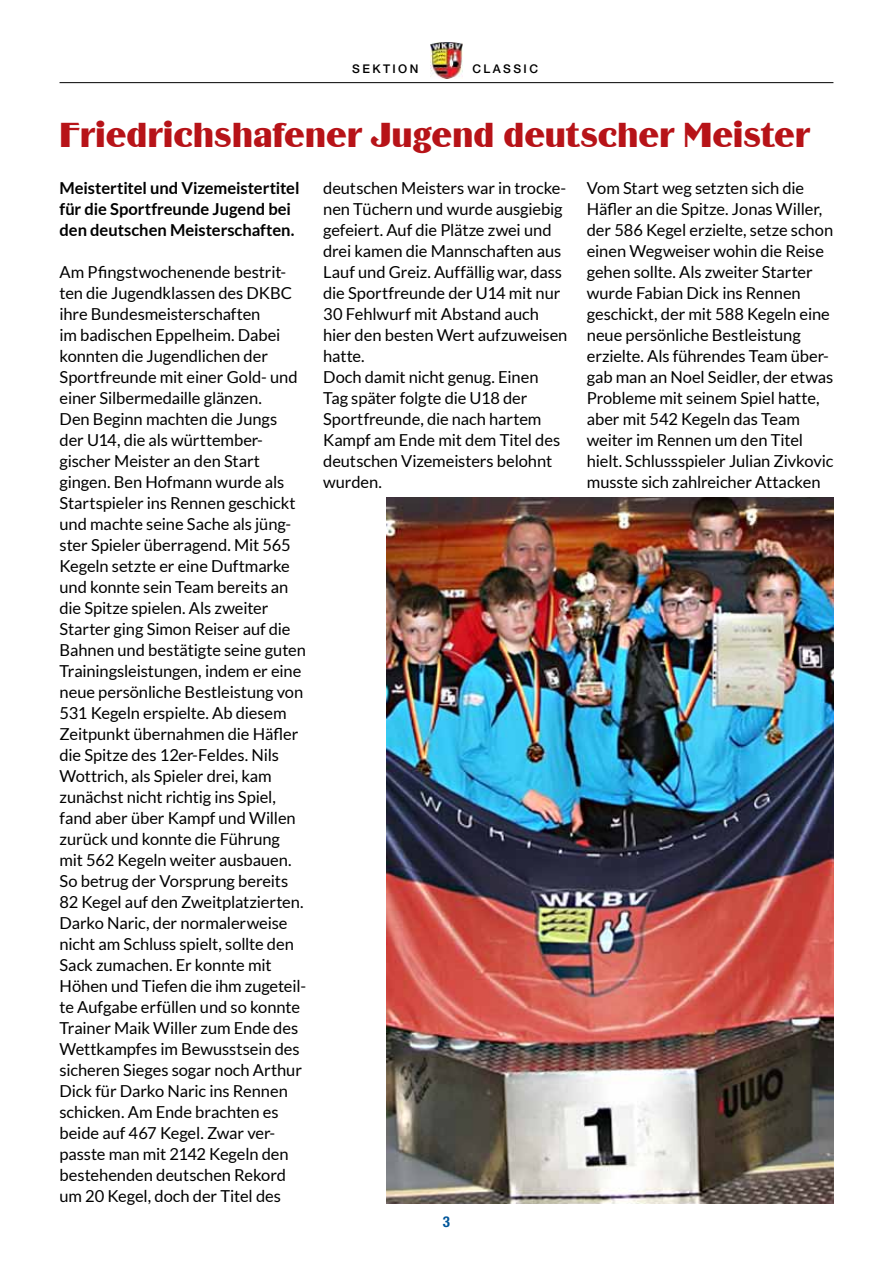
<style>
.page{position:relative;width:893px;height:1263px;background:#fff}
.page>*{position:absolute;margin:0;border:0;box-sizing:border-box;transform-origin:0 0}
.t1{font:36px "Binner D";color:#b71318}
.t2{font:16.5px/21px "Lato";letter-spacing:-.005em;color:#000}
.t3{font:700 16.5px/21px "Lato";color:#000}
.t4{font:700 condensed 15px "Helvetica Neue LT Pro";color:#00569a}
.t5{font:500 12px "Helvetica Neue LT Pro";letter-spacing:.2em;color:#000}
</style>
<div class="page">
<img style="left:386px;top:497px;width:447px;height:706px">
<hr style="left:60px;top:82px;width:773px;height:1px;background:#000">
<img style="left:431px;top:43px;width:31px;height:36px">
<p class="t5" style="left:352px;top:62px;width:68px">SEKTION</p>
<p class="t5" style="left:472px;top:62px;width:67px">CLASSIC</p>
<h1 class="t1" style="left:60px;top:115px;width:752px">Friedrichshafener Jugend deutscher Meister</h1>
<p class="t3" style="left:60px;top:177px;width:241px">Meistertitel und Vizemeistertitel für die Sportfreunde Jugend bei den deutschen Meisterschaften.</p>
<p class="t2" style="left:60px;top:261px;width:248px">Am Pfingstwochenende bestrit&shy;ten die Jugendklassen des DKBC ihre Bundesmeisterschaften<br>im badischen Eppelheim. Dabei konnten die Jugendlichen der<br>Sportfreunde mit einer Gold- und einer Silbermedaille glänzen.<br>Den Beginn machten die Jungs<br>der U14, die als württember&shy;gischer Meister an den Start gingen. Ben Hofmann wurde als<br>Startspieler ins Rennen geschickt und machte seine Sache als jüng&shy;ster Spieler überragend. Mit 565<br>Kegeln setzte er eine Duftmarke und konnte sein Team bereits an die Spitze spielen. Als zweiter<br>Starter ging Simon Reiser auf die<br>Bahnen und bestätigte seine guten<br>Trainingsleistungen, indem er eine neue persönliche Bestleistung von<br>531 Kegeln erspielte. Ab diesem<br>Zeitpunkt übernahmen die Häfler die Spitze des 12er-Feldes. Nils<br>Wottrich, als Spieler drei, kam zunächst nicht richtig ins Spiel, fand aber über Kampf und Willen zurück und konnte die Führung mit 562 Kegeln weiter ausbauen.<br>So betrug der Vorsprung bereits<br>82 Kegel auf den Zweitplatzierten.<br>Darko Naric, der normalerweise nicht am Schluss spielt, sollte den<br>Sack zumachen. Er konnte mit<br>Höhen und Tiefen die ihm zugeteil&shy;te Aufgabe erfüllen und so konnte<br>Trainer Maik Willer zum Ende des<br>Wettkampfes im Bewusstsein des sicheren Sieges sogar noch Arthur<br>Dick für Darko Naric ins Rennen schicken. Am Ende brachten es beide auf 467 Kegel. Zwar ver&shy;passte man mit 2142 Kegeln den bestehenden deutschen Rekord um 20 Kegel, doch der Titel des</p>
<p class="t2" style="left:323px;top:178px;width:246px">deutschen Meisters war in trocke&shy;nen Tüchern und wurde ausgiebig gefeiert. Auf die Plätze zwei und drei kamen die Mannschaften aus<br>Lauf und Greiz. Auffällig war, dass die Sportfreunde der U14 mit nur<br>30 Fehlwurf mit Abstand auch hier den besten Wert aufzuweisen hatte.<br>Doch damit nicht genug. Einen<br>Tag später folgte die U18 der<br>Sportfreunde, die nach hartem<br>Kampf am Ende mit dem Titel des deutschen Vizemeisters belohnt wurden.</p>
<p class="t2" style="left:587px;top:178px;width:248px">Vom Start weg setzten sich die<br>Häfler an die Spitze. Jonas Willer, der 586 Kegel erzielte, setze schon einen Wegweiser wohin die Reise gehen sollte. Als zweiter Starter wurde Fabian Dick ins Rennen geschickt, der mit 588 Kegeln eine neue persönliche Bestleistung erzielte. Als führendes Team über&shy;gab man an Noel Seidler, der etwas<br>Probleme mit seinem Spiel hatte, aber mit 542 Kegeln das Team weiter im Rennen um den Titel hielt. Schlussspieler Julian Zivkovic musste sich zahlreicher Attacken</p>
<p class="t4" style="left:443px;top:1212px;width:9px">3</p>
</div>
